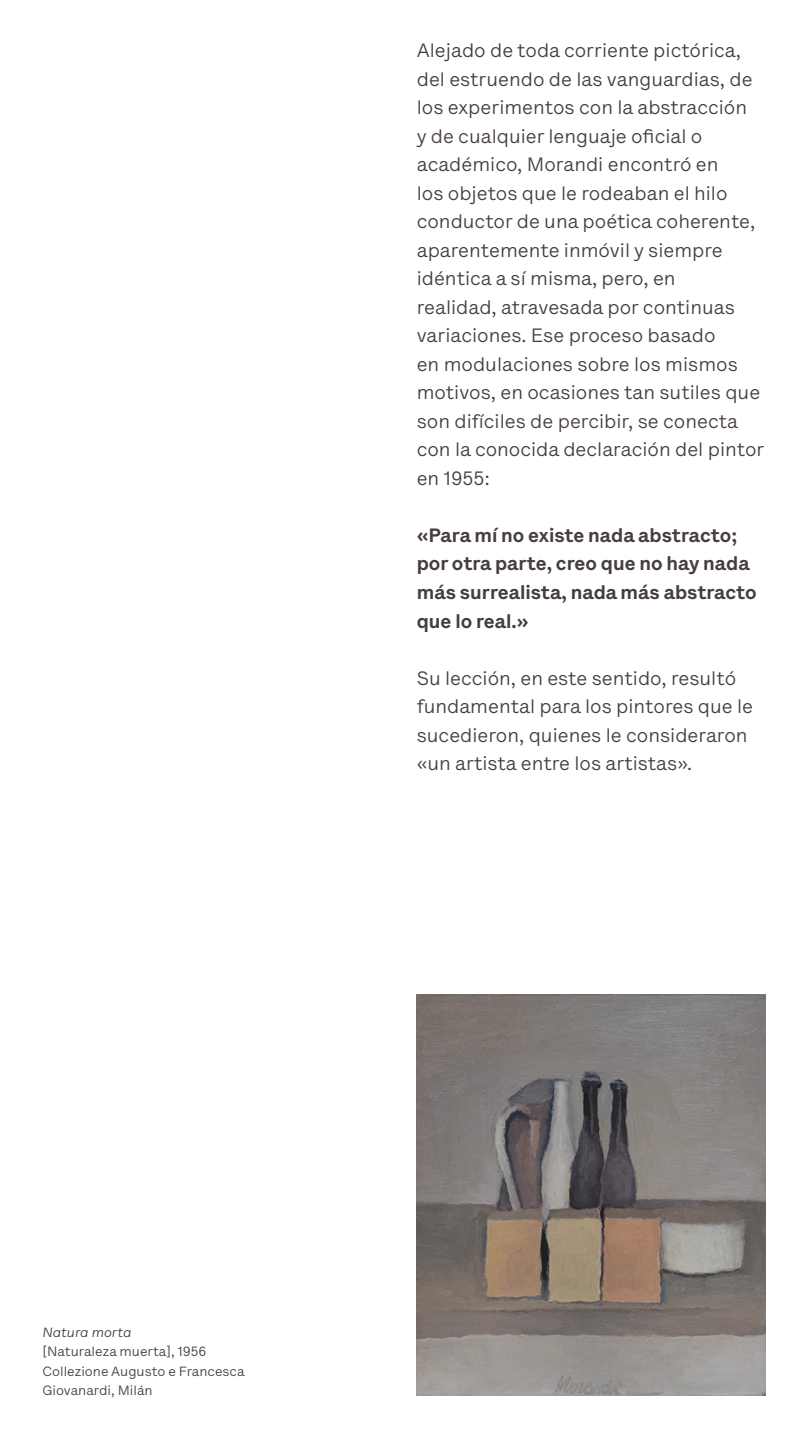
<style>
.page{position:relative;width:808px;height:1438px;background:#fff}
.page>*{position:absolute;margin:0;border:0;box-sizing:border-box;transform-origin:0 0}
.Par_gral{font:19.5px/28.5px "Lettera Text LL";color:#463e3c}
.Par_gral-2{font:700 19.5px/28.5px "Lettera Text LL";color:#463e3c}
.t1{font:13.5px/19.5px "Lettera Text LL";color:#463e3c}
.s1{font-style:italic}
</style>
<div class="page">
<img style="left:417px;top:994px;width:348px;height:401px">
<p class="Par_gral" style="left:417px;top:36px;width:349px">Alejado de toda corriente pictórica, del estruendo de las vanguardias, de los experimentos con la abstracción<br>y de cualquier lenguaje oficial o académico, Morandi encontró en<br>los objetos que le rodeaban el hilo conductor de una poética coherente, aparentemente inmóvil y siempre idéntica a sí misma, pero, en<br>realidad, atravesada por continuas variaciones. Ese proceso basado<br>en modulaciones sobre los mismos motivos, en ocasiones tan sutiles que son difíciles de percibir, se conecta con la conocida declaración del pintor en 1955:</p>
<p class="Par_gral-2" style="left:417px;top:521px;width:342px">«Para mí no existe nada abstracto; por otra parte, creo que no hay nada más surrealista, nada más abstracto que lo real.»</p>
<p class="Par_gral" style="left:417px;top:663px;width:338px">Su lección, en este sentido, resultó fundamental para los pintores que le sucedieron, quienes le consideraron «un artista entre los artistas».</p>
<p class="t1" style="left:43px;top:1322px;width:165px"><span class="s1">Natura morta </span>[Naturaleza muerta], 1956</p>
<p class="t1" style="left:43px;top:1361px;width:204px">Collezione Augusto e Francesca<br>Giovanardi, Milán</p>
</div>
